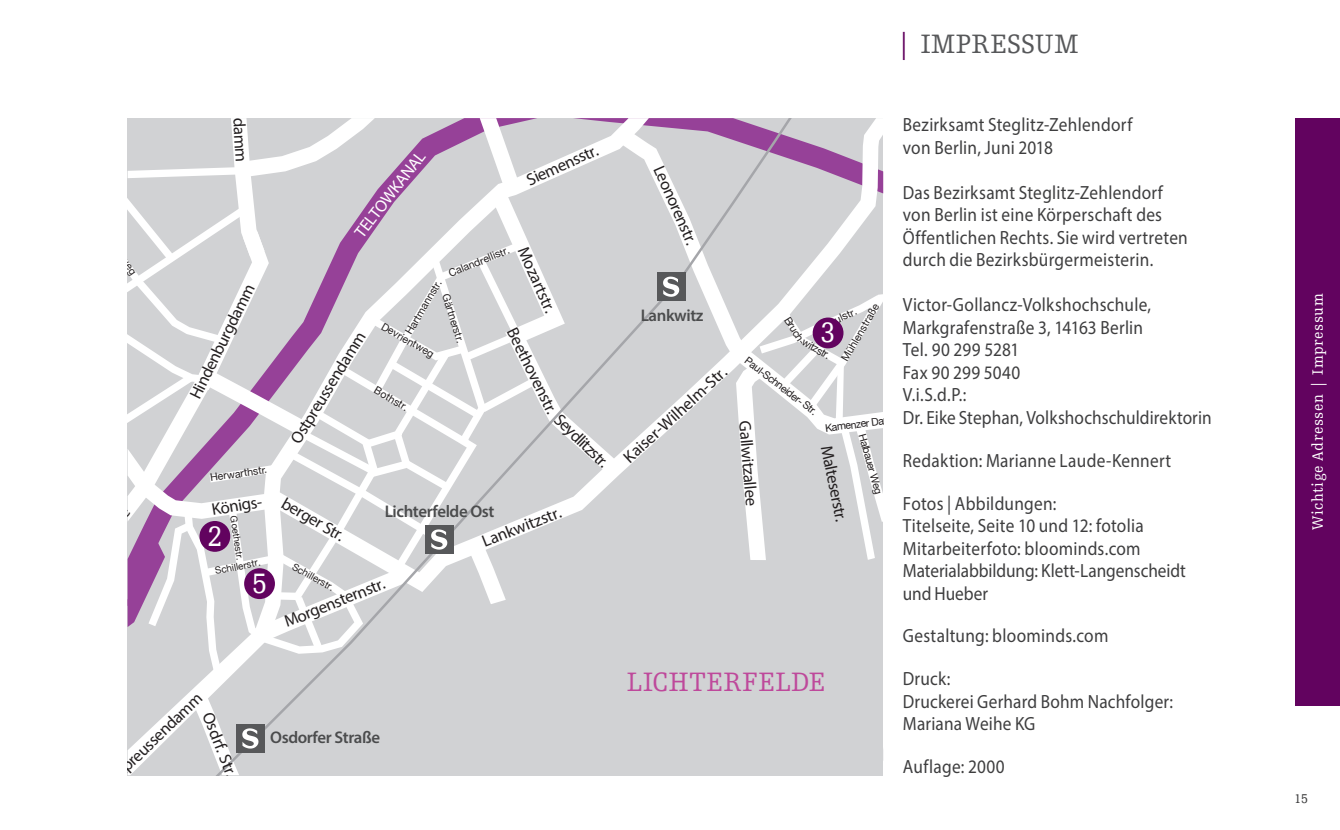
<style>
.page{position:relative;width:1340px;height:830px;background:#fff}
.page>*{position:absolute;margin:0;border:0;box-sizing:border-box;transform-origin:0 0}
.t1{font:29.7px "Egyptienne F";color:#fff;scale:.9 1}
.t2{font:28.12px "Egyptienne F";letter-spacing:.01em;color:#be499b;scale:.9 1}
.t3{font:28.12px "Egyptienne F";letter-spacing:.015em;color:#57585a;scale:.9 1}
.t4{font:19.12px/22.5px "Myriad Pro";letter-spacing:.015em;color:#3e3e3f;scale:.9 1}
.t5{font:16.88px "Myriad Pro";color:#231f20}
.t6{font:600 16.88px "Myriad Pro";letter-spacing:-.025em;color:#4b4c4d}
.t7{font:16.88px "Myriad Pro";color:#fff}
.t8{font:15.75px "Egyptienne F";letter-spacing:.045em;color:#fff;scale:.91 1}
.t9{font:13.5px "Egyptienne F";color:#3e3e3f;scale:.91 1}
.t10{font:10.58px "Helvetica Neue";color:#231f20}
.t11{font:9.9px "Helvetica Neue";color:#231f20}
.t12{font:9.45px "Helvetica Neue";color:#231f20}
.s1{color:#62035f}
</style>
<div class="page">
<div style="left:1295px;top:118px;width:44px;height:587px;background:#62035f"></div>
<svg style="left:211px;top:118px;width:672px;height:656px;background:#d5d4d8"></svg>
<svg style="left:619px;top:118px;width:23px;height:138px"></svg>
<div style="left:657px;top:272px;width:28px;height:29px;background:#57585a"></div>
<svg style="left:663px;top:276px;width:16px;height:21px"></svg>
<div style="left:236px;top:723px;width:29px;height:29px;background:#57585a"></div>
<svg style="left:193px;top:696px;width:65px;height:78px"></svg>
<div style="left:473px;top:559px;width:410px;height:201px;background:#d1d2d4"></div>
<svg style="left:128px;top:118px;width:491px;height:569px"></svg>
<div style="left:199px;top:520px;width:31px;height:31px;background:#62035f;border-radius:50%"></div>
<div style="left:244px;top:568px;width:31px;height:30px;background:#62035f;border-radius:50%"></div>
<div style="left:812px;top:317px;width:31px;height:31px;background:#62035f;border-radius:50%"></div>
<h2 class="t3" style="left:901px;top:28px;width:198px"><span class="s1">|</span> IMPRESSUM</h2>
<p class="t7" style="left:350px;top:229px;width:105px;rotate:-52deg">TELTOWKANAL</p>
<p class="t5" style="left:523px;top:171px;width:78px;rotate:-24deg">Siemensstr.</p>
<p class="t5" style="left:532px;top:243px;width:72px;rotate:66deg">Mozartstr.</p>
<p class="t10" style="left:446px;top:267px;width:66px;rotate:-22deg">Calandrellistr.</p>
<p class="t10" style="left:452px;top:292px;width:52px;rotate:73deg">Gärtnerstr.</p>
<p class="t10" style="left:402px;top:330px;width:63px;rotate:-60deg">Hartmannstr.</p>
<p class="t5" style="left:185px;top:393px;width:128px;rotate:-64deg">Hindenburgdamm</p>
<p class="t10" style="left:385px;top:320px;width:60px;rotate:30deg">Devrientweg</p>
<p class="t10" style="left:378px;top:383px;width:39px;rotate:31deg">Bothstr.</p>
<p class="t5" style="left:521px;top:324px;width:95px;rotate:64deg">Beethovenstr.</p>
<p class="t5" style="left:285px;top:436px;width:129px;rotate:-58deg">Ostpreussendamm</p>
<p class="t5" style="left:564px;top:409px;width:70px;rotate:44deg">Seydlitzstr.</p>
<p class="t10" style="left:209px;top:471px;width:59px;rotate:-8deg">Herwarthstr.</p>
<p class="t12" style="left:239px;top:514px;width:46px;rotate:81deg">Goethestr.</p>
<p class="t5" style="left:210px;top:499px;width:52px;rotate:-9deg">Königs-</p>
<p class="t5" style="left:288px;top:492px;width:71px;rotate:30deg">berger Str.</p>
<p class="t6" style="left:384px;top:500px;width:111px">Lichterfelde Ost</p>
<p class="t5" style="left:479px;top:532px;width:85px;rotate:-22deg">Lankwitzstr.</p>
<h1 class="t1" style="left:207px;top:519px;width:18px">2</h1>
<p class="t11" style="left:214px;top:565px;width:48px;rotate:-12deg">Schillerstr.</p>
<p class="t11" style="left:296px;top:560px;width:48px;rotate:29deg">Schillerstr.</p>
<h1 class="t1" style="left:252px;top:566px;width:18px">5</h1>
<p class="t5" style="left:281px;top:612px;width:108px;rotate:-22deg">Morgensternstr.</p>
<p class="t5" style="left:100px;top:776px;width:130px;rotate:-44deg">Ostpreussendamm</p>
<p class="t5" style="left:217px;top:708px;width:70px;rotate:69deg">Osdrf. Str.</p>
<p class="t6" style="left:270px;top:726px;width:111px">Osdorfer Straße</p>
<p class="t4" style="left:902px;top:113px;width:256px">Bezirksamt Steglitz-Zehlendorf von Berlin, Juni 2018</p>
<p class="t4" style="left:902px;top:181px;width:318px">Das Bezirksamt Steglitz-Zehlendorf von Berlin ist eine Körperschaft des Öffentlichen Rechts. Sie wird vertreten durch die Bezirksbürgermeisterin.</p>
<p class="t4" style="left:902px;top:293px;width:345px">Victor-Gollancz-Volkshochschule,<br>Markgrafenstraße 3, 14163 Berlin<br>Tel. 90 299 5281<br>Fax 90 299 5040<br>V.i.S.d.P.:<br>Dr. Eike Stephan, Volkshochschuldirektorin</p>
<p class="t4" style="left:902px;top:448px;width:300px">Redaktion: Marianne Laude-Kennert</p>
<p class="t4" style="left:902px;top:491px;width:316px">Fotos | Abbildungen:<br>Titelseite, Seite 10 und 12: fotolia<br>Mitarbeiterfoto: bloominds.com<br>Materialabbildung: Klett-Langenscheidt und Hueber</p>
<p class="t4" style="left:902px;top:624px;width:230px">Gestaltung: bloominds.com</p>
<p class="t4" style="left:902px;top:666px;width:302px">Druck:<br>Druckerei Gerhard Bohm Nachfolger:<br>Mariana Weihe KG</p>
<p class="t4" style="left:902px;top:754px;width:115px">Auflage: 2000</p>
<p class="t5" style="left:667px;top:162px;width:86px;rotate:66deg">Leonorenstr.</p>
<p class="t10" style="left:838px;top:357px;width:66px;rotate:-60deg">Mühlenstraße</p>
<p class="t6" style="left:640px;top:304px;width:64px">Lankwitz</p>
<p class="t10" style="left:815px;top:322px;width:43px;rotate:-24deg">Schulstr.</p>
<p class="t10" style="left:792px;top:314px;width:32px;rotate:58deg">Bruch-</p>
<p class="t10" style="left:806px;top:335px;width:32px;rotate:30deg">witzstr.</p>
<h1 class="t1" style="left:820px;top:316px;width:18px">3</h1>
<p class="t10" style="left:750px;top:354px;width:89px;rotate:37deg">Paul-Schneider- Str.</p>
<p class="t5" style="left:619px;top:451px;width:135px;rotate:-42deg">Kaiser-Wilhelm-Str.</p>
<p class="t10" style="left:824px;top:422px;width:78px;rotate:-8deg">Kamenzer Damm</p>
<p class="t5" style="left:755px;top:419px;width:87px;rotate:85deg">Gallwitzallee</p>
<p class="t10" style="left:868px;top:431px;width:64px;rotate:74deg">Halbauer Weg</p>
<p class="t5" style="left:837px;top:443px;width:79px;rotate:79deg">Malteserstr.</p>
<h2 class="t2" style="left:627px;top:665px;width:222px">LICHTERFELDE</h2>
<p class="t8" style="left:1309px;top:530px;width:262px;rotate:-90deg">Wichtige Adressen | Impressum</p>
<p class="t9" style="left:1294px;top:791px;width:16px">15</p>
</div>
